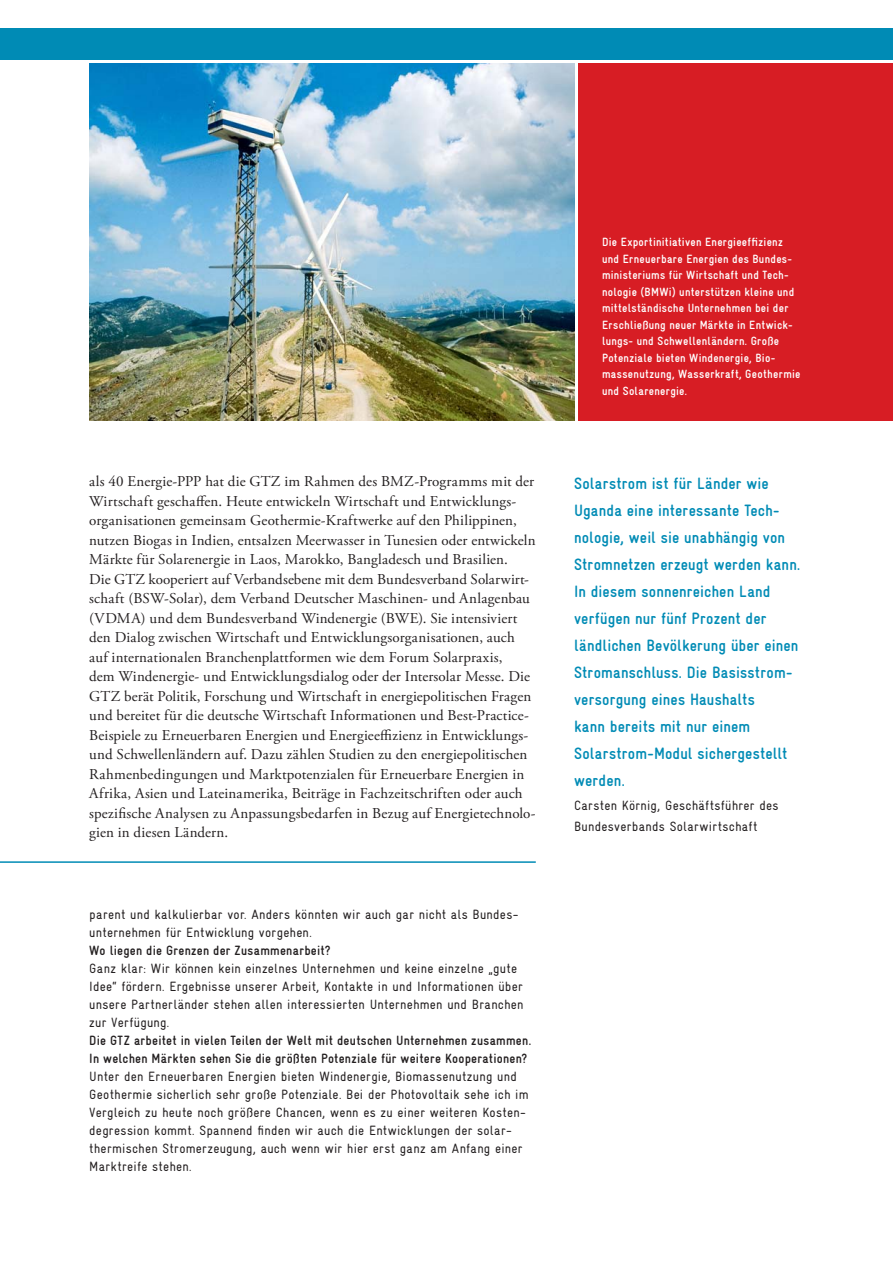
<style>
.page{position:relative;width:893px;height:1263px;background:#fff}
.page>*{position:absolute;margin:0;border:0;box-sizing:border-box;transform-origin:0 0}
.t1{font:700 condensed 16.5px/27px "Gravur";letter-spacing:.01em;color:#008bb5}
.t2{font:15px/19.5px "Adobe Garamond Pro";letter-spacing:.01em;color:#231f20}
.t3{font:condensed 13.5px/18px "Gravur";letter-spacing:.02em;color:#231f20}
.t4{font:700 condensed 13.5px/18px "Gravur";letter-spacing:.015em;color:#231f20}
.t5{font:700 condensed 12px/16.5px "Gravur";letter-spacing:.025em;color:#fff}
</style>
<div class="page">
<div style="left:0;top:28px;width:893px;height:32px;background:#008bb5"></div>
<div style="left:578px;top:63px;width:315px;height:357px;background:#d71d24"></div>
<img style="left:89px;top:63px;width:485px;height:357px">
<hr style="left:0;top:861px;width:536px;height:2px;background:#008bb5">
<p class="t5" style="left:602px;top:235px;width:200px">Die Exportinitiativen Energieeffizienz und Erneuerbare Energien des Bundes&shy;ministeriums für Wirtschaft und Tech&shy;nologie (BMWi) unterstützen kleine und mittelständische Unternehmen bei der Erschließung neuer Märkte in Entwick&shy;lungs- und Schwellenländern. Große Potenziale bieten Windenergie, Bio&shy;massenutzung, Wasserkraft, Geothermie und Solarenergie.</p>
<p class="t2" style="left:89px;top:473px;width:448px">als 40 Energie-PPP hat die GTZ im Rahmen des BMZ-Programms mit der Wirtschaft geschaffen. Heute entwickeln Wirtschaft und Entwicklungs&shy;organisationen gemeinsam Geothermie-Kraftwerke auf den Philippinen, nutzen Biogas in Indien, entsalzen Meerwasser in Tunesien oder entwickeln Märkte für Solarenergie in Laos, Marokko, Bangladesch und Brasilien.<br>Die GTZ kooperiert auf Verbandsebene mit dem Bundesverband Solarwirt&shy;schaft (BSW-Solar), dem Verband Deutscher Maschinen- und Anlagenbau (VDMA) und dem Bundesverband Windenergie (BWE). Sie intensiviert den Dialog zwischen Wirtschaft und Entwicklungsorganisationen, auch auf internationalen Branchenplattformen wie dem Forum Solarpraxis,<br>dem Windenergie- und Entwicklungsdialog oder der Intersolar Messe. Die GTZ berät Politik, Forschung und Wirtschaft in energiepolitischen Fragen und bereitet für die deutsche Wirtschaft Informationen und Best-Practice-Beispiele zu Erneuerbaren Energien und Energieeffizienz in Entwicklungs&shy;und Schwellenländern auf. Dazu zählen Studien zu den energiepolitischen Rahmenbedingungen und Marktpotenzialen für Erneuerbare Energien in Afrika, Asien und Lateinamerika, Beiträge in Fachzeitschriften oder auch spezifische Analysen zu Anpassungsbedarfen in Bezug auf Energietechnolo&shy;gien in diesen Ländern.</p>
<p class="t1" style="left:574px;top:471px;width:228px">Solarstrom ist für Länder wie<br>Uganda eine interessante Tech&shy;nologie, weil sie unabhängig von<br>Stromnetzen erzeugt werden kann.<br>In diesem sonnenreichen Land verfügen nur fünf Prozent der ländlichen Bevölkerung über einen<br>Stromanschluss. Die Basisstrom&shy;versorgung eines Haushalts<br>kann bereits mit nur einem<br>Solarstrom-Modul sichergestellt werden.</p>
<p class="t3" style="left:574px;top:796px;width:206px;line-height:21px">Carsten Körnig, Geschäftsführer des<br>Bundesverbands Solarwirtschaft</p>
<p class="t3" style="left:89px;top:906px;width:431px">parent und kalkulierbar vor. Anders könnten wir auch gar nicht als Bundes&shy;unternehmen für Entwicklung vorgehen.</p>
<p class="t4" style="left:89px;top:942px;width:243px">Wo liegen die Grenzen der Zusammenarbeit?</p>
<p class="t3" style="left:89px;top:960px;width:436px">Ganz klar: Wir können kein einzelnes Unternehmen und keine einzelne „gute Idee“ fördern. Ergebnisse unserer Arbeit, Kontakte in und Informationen über unsere Partnerländer stehen allen interessierten Unternehmen und Branchen zur Verfügung.</p>
<p class="t4" style="left:89px;top:1032px;width:443px">Die GTZ arbeitet in vielen Teilen der Welt mit deutschen Unternehmen zusammen.<br>In welchen Märkten sehen Sie die größten Potenziale für weitere Kooperationen?</p>
<p class="t3" style="left:89px;top:1068px;width:441px">Unter den Erneuerbaren Energien bieten Windenergie, Biomassenutzung und Geothermie sicherlich sehr große Potenziale. Bei der Photovoltaik sehe ich im Vergleich zu heute noch größere Chancen, wenn es zu einer weiteren Kosten&shy;degression kommt. Spannend finden wir auch die Entwicklungen der solar&shy;thermischen Stromerzeugung, auch wenn wir hier erst ganz am Anfang einer Marktreife stehen.</p>
</div>
